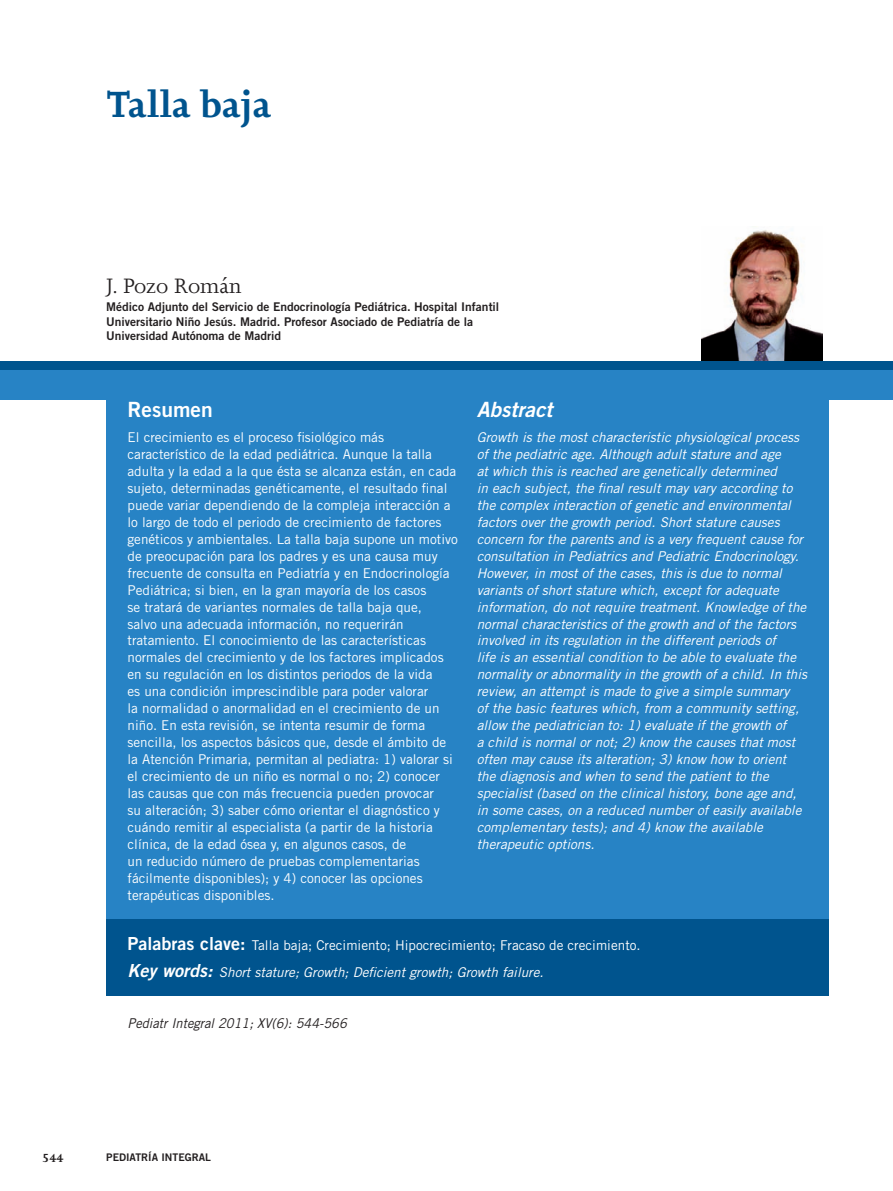
<style>
.page{position:relative;width:893px;height:1191px;background:#fff}
.page>*{position:absolute;margin:0;border:0;box-sizing:border-box;transform-origin:0 0}
.t1{font:700 42px "Joanna";color:#00548e}
.t2{font:24px "Joanna";color:#231f20}
.t3{font:italic 21px "Trade Gothic Bold Two";color:#fff}
.t4{font:21px "Trade Gothic Bold Two";color:#fff}
.t5{font:13.5px/17px "Trade Gothic";color:#fff}
.t6{font:italic 13.5px/17px "Trade Gothic";color:#fff}
.t7{font:italic 13.5px "Trade Gothic";color:#231f20;scale:.95 1}
.t8{font:700 13.5px "Joanna";color:#231f20}
.t9{font:12px/14.4px "Trade Gothic Bold Two";color:#231f20}
.t10{font:10.5px "Trade Gothic Bold Two";color:#231f20}
.s1{font-family:"Trade Gothic Bold Two";font-size:18px}
.s2{font-family:"Trade Gothic Bold Two";font-style:italic;font-size:18px}
.s3{font-style:italic}
</style>
<div class="page">
<img style="left:702px;top:230px;width:121px;height:131px">
<div style="left:106px;top:370px;width:723px;height:553px;background:#2783c5"></div>
<div style="left:0;top:370px;width:108px;height:30px;background:#2783c5"></div>
<div style="left:827px;top:370px;width:66px;height:30px;background:#2783c5"></div>
<div style="left:0;top:361px;width:893px;height:9px;background:#00548e"></div>
<div style="left:106px;top:919px;width:723px;height:76px;background:#00548e"></div>
<h1 class="t1" style="left:106px;top:89px;width:166px">Talla baja</h1>
<h2 class="t2" style="left:106px;top:277px;width:137px">J. Pozo Román</h2>
<p class="t9" style="left:106px;top:301px;width:394px">Médico Adjunto del Servicio de Endocrinología Pediátrica. Hospital Infantil<br>Universitario Niño Jesús. Madrid. Profesor Asociado de Pediatría de la<br>Universidad Autónoma de Madrid</p>
<h3 class="t4" style="left:128px;top:402px;width:87px">Resumen</h3>
<p class="t5" style="left:128px;top:430px;width:332px">El crecimiento es el proceso fisiológico más característico de la edad pediátrica. Aunque la talla adulta y la edad a la que ésta se alcanza están, en cada sujeto, determinadas genéticamente, el resultado final puede variar dependiendo de la compleja interacción a lo largo de todo el periodo de crecimiento de factores genéticos y ambientales. La talla baja supone un motivo de preocupación para los padres y es una causa muy frecuente de consulta en Pediatría y en Endocrinología Pediátrica; si bien, en la gran mayoría de los casos<br>se tratará de variantes normales de talla baja que,<br>salvo una adecuada información, no requerirán tratamiento. El conocimiento de las características normales del crecimiento y de los factores implicados en su regulación en los distintos periodos de la vida<br>es una condición imprescindible para poder valorar<br>la normalidad o anormalidad en el crecimiento de un niño. En esta revisión, se intenta resumir de forma sencilla, los aspectos básicos que, desde el ámbito de la Atención Primaria, permitan al pediatra: 1) valorar si el crecimiento de un niño es normal o no; 2) conocer las causas que con más frecuencia pueden provocar<br>su alteración; 3) saber cómo orientar el diagnóstico y cuándo remitir al especialista (a partir de la historia clínica, de la edad ósea y, en algunos casos, de<br>un reducido número de pruebas complementarias fácilmente disponibles); y 4) conocer las opciones terapéuticas disponibles.</p>
<h3 class="t3" style="left:477px;top:402px;width:77px">Abstract</h3>
<p class="t6" style="left:477px;top:430px;width:332px">Growth is the most characteristic physiological process of the pediatric age. Although adult stature and age<br>at which this is reached are genetically determined<br>in each subject, the final result may vary according to the complex interaction of genetic and environmental factors over the growth period. Short stature causes concern for the parents and is a very frequent cause for consultation in Pediatrics and Pediatric Endocrinology.<br>However, in most of the cases, this is due to normal variants of short stature which, except for adequate information, do not require treatment. Knowledge of the normal characteristics of the growth and of the factors involved in its regulation in the different periods of<br>life is an essential condition to be able to evaluate the normality or abnormality in the growth of a child. In this review, an attempt is made to give a simple summary<br>of the basic features which, from a community setting, allow the pediatrician to: 1) evaluate if the growth of<br>a child is normal or not; 2) know the causes that most often may cause its alteration; 3) know how to orient the diagnosis and when to send the patient to the specialist (based on the clinical history, bone age and, in some cases, on a reduced number of easily available complementary tests); and 4) know the available therapeutic options.</p>
<p class="t5" style="left:128px;top:933px;width:515px;line-height:26.5px"><span class="s1">Palabras clave:</span> Talla baja; Crecimiento; Hipocrecimiento; Fracaso de crecimiento.<br><span class="s2">Key words:</span> <span class="s3">Short stature; Growth; Deficient growth; Growth failure.</span></p>
<p class="t7" style="left:128px;top:1017px;width:232px">Pediatr Integral 2011; XV(6): 544-566</p>
<p class="t8" style="left:42px;top:1152px;width:23px">544</p>
<p class="t10" style="left:106px;top:1153px;width:106px">PEDIATRÍA INTEGRAL</p>
</div>
